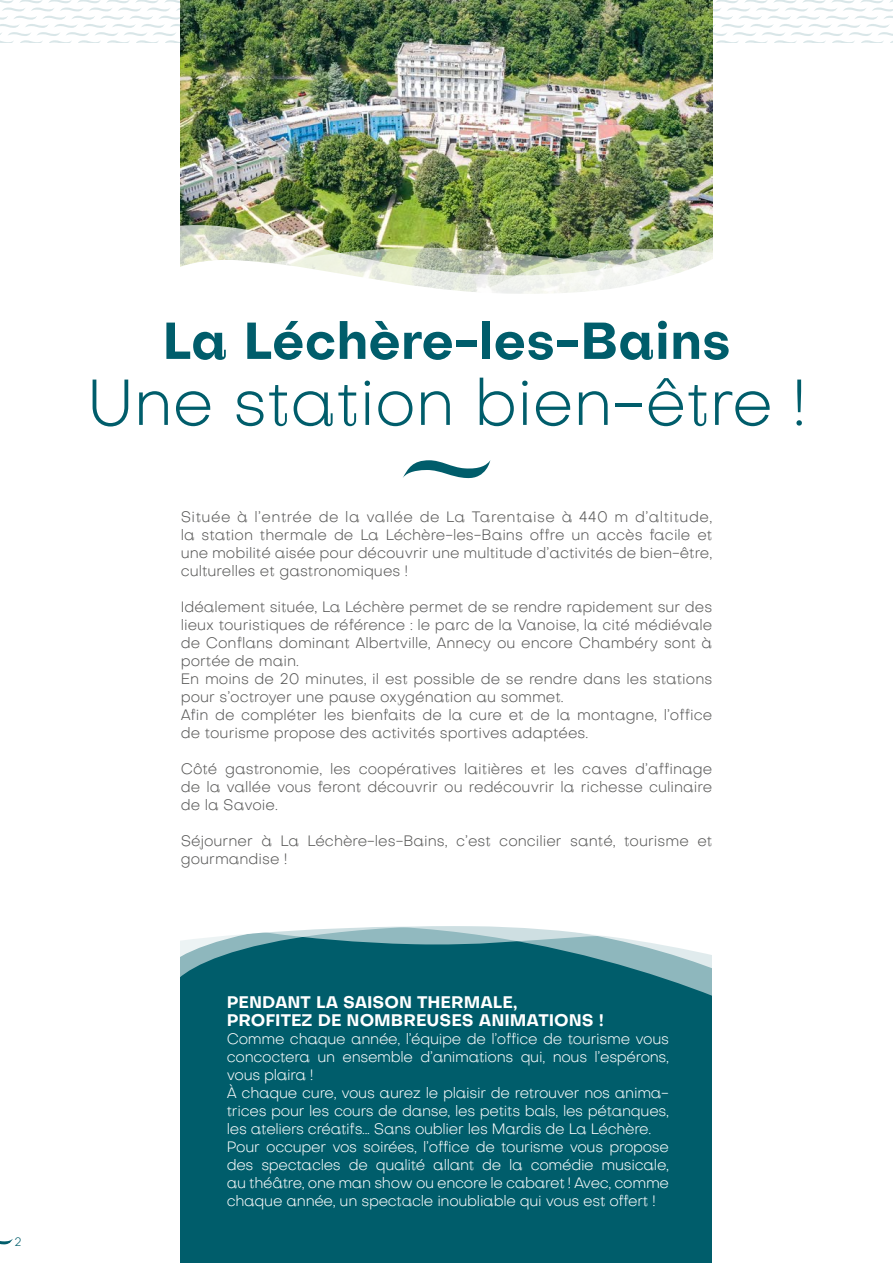
<style>
.page{position:relative;width:893px;height:1263px;background:#fff}
.page>*{position:absolute;margin:0;border:0;box-sizing:border-box;transform-origin:0 0}
.t1{font:300 64.5px "Subjectivity";color:#005d6b}
.t2{font:700 51px "Subjectivity";color:#005d6b}
.t3{font:700 16.5px/18px "Subjectivity";color:#fff}
.t4{font:300 15px/18px "Subjectivity";color:#565655;text-align:justify}
.t5{font:300 15px/18px "Subjectivity";letter-spacing:-.02em;color:#fff}
.t6{font:300 12px "Subjectivity";color:#005d6b}
</style>
<div class="page">
<svg style="left:0;top:1239px;width:13px;height:6px"></svg>
<svg style="left:0;top:0;width:893px;height:43px"></svg>
<img style="left:181px;top:0;width:531px;height:212px">
<div style="left:181px;top:914px;width:531px;height:349px;background:#005d6b"></div>
<img style="left:180px;top:212px;width:533px;height:8px">
<img style="left:180px;top:220px;width:533px;height:23px">
<img style="left:180px;top:243px;width:533px;height:51px">
<svg style="left:403px;top:460px;width:87px;height:19px"></svg>
<svg style="left:180px;top:914px;width:532px;height:92px"></svg>
<p class="t6" style="left:15px;top:1235px;width:9px">2</p>
<h2 class="t2" style="left:162px;top:311px;width:570px">La Léchère-les-Bains</h2>
<h1 class="t1" style="left:87px;top:366px;width:720px">Une station bien-être !</h1>
<p class="t4" style="left:181px;top:508px;width:533px">Située à l’entrée de la vallée de La Tarentaise à 440 m d’altitude, la station thermale de La Léchère-les-Bains offre un accès facile et une mobilité aisée pour découvrir une multitude d’activités de bien-être, culturelles et gastronomiques !</p>
<p class="t4" style="left:181px;top:598px;width:533px;text-align:left">Idéalement située, La Léchère permet de se rendre rapidement sur des lieux touristiques de référence : le parc de la Vanoise, la cité médiévale de Conflans dominant Albertville, Annecy ou encore Chambéry sont à portée de main.<br>En moins de 20 minutes, il est possible de se rendre dans les stations pour s’octroyer une pause oxygénation au sommet.<br>Afin de compléter les bienfaits de la cure et de la montagne, l’office de tourisme propose des activités sportives adaptées.</p>
<p class="t4" style="left:181px;top:760px;width:533px">Côté gastronomie, les coopératives laitières et les caves d’affinage de la vallée vous feront découvrir ou redécouvrir la richesse culinaire de la Savoie.</p>
<p class="t4" style="left:181px;top:832px;width:533px">Séjourner à La Léchère-les-Bains, c’est concilier santé, tourisme et gourmandise !</p>
<p class="t3" style="left:227px;top:994px;width:379px">PENDANT LA SAISON THERMALE,<br>PROFITEZ DE NOMBREUSES ANIMATIONS !</p>
<p class="t5" style="left:227px;top:1030px;width:444px">Comme chaque année, l’équipe de l’office de tourisme vous concoctera un ensemble d’animations qui, nous l’espérons, vous plaira !<br>À chaque cure, vous aurez le plaisir de retrouver nos anima&shy;trices pour les cours de danse, les petits bals, les pétanques, les ateliers créatifs... Sans oublier les Mardis de La Léchère.<br>Pour occuper vos soirées, l’office de tourisme vous propose des spectacles de qualité allant de la comédie musicale, au théâtre, one man show ou encore le cabaret ! Avec, comme chaque année, un spectacle inoubliable qui vous est offert !</p>
</div>
